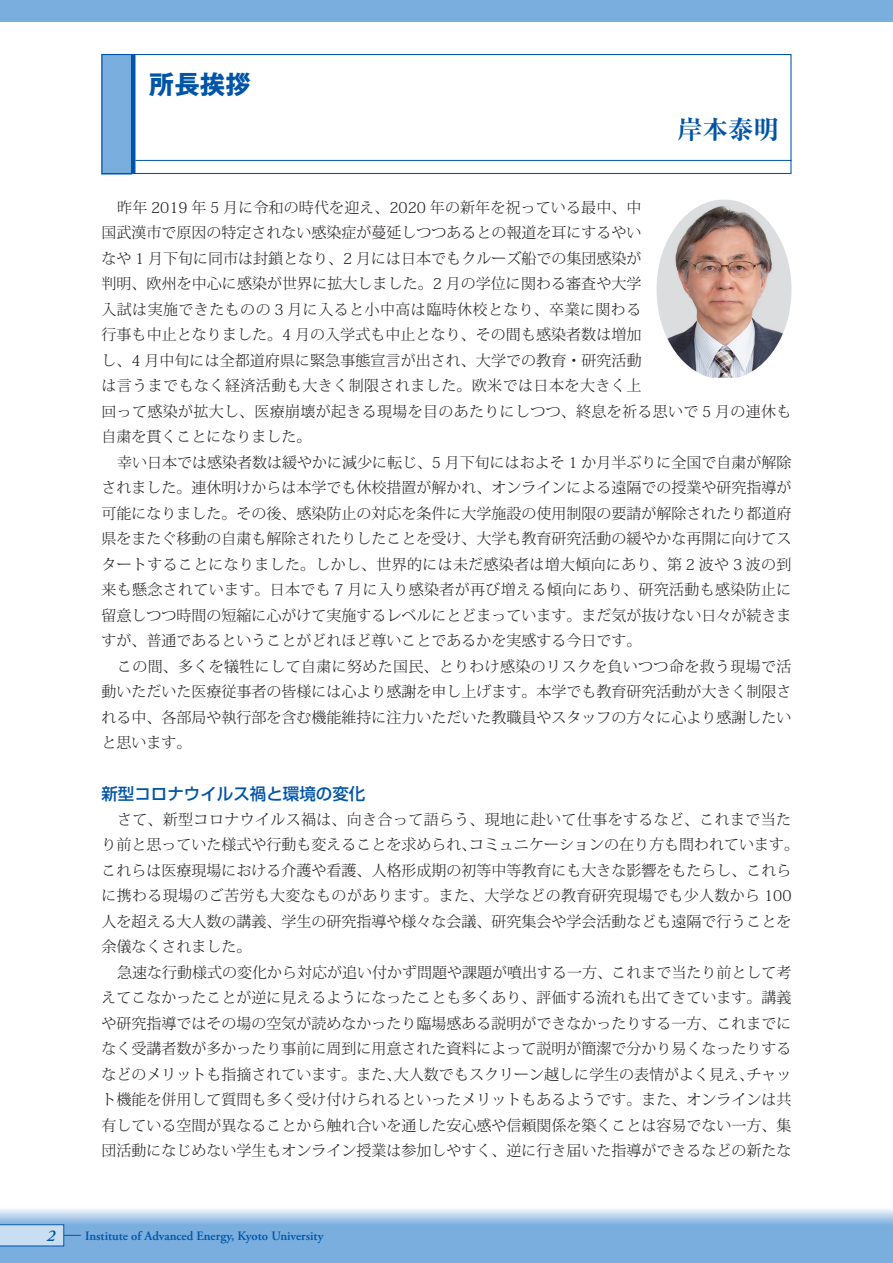
<style>
.page{position:relative;width:893px;height:1263px;background:#fff}
.page>*{position:absolute;margin:0;border:0;box-sizing:border-box;transform-origin:0 0}
.t1{font:700 25.5px "Gothic MB101 Pr 5";color:#0154a6}
.t2{font:700 expanded 25.5px "Ryumin Pr 5";color:#0154a6}
.t3{font:500 16.5px "Shin Go Pr 5";color:#0154a6}
.t4{font:italic 600 16.5px "Adobe Garamond Pro";color:#0154a6}
.t5{font:300 15px/25.5px "Koz Min Pr 6 N";color:#231f20;text-align:justify}
.t6{font:600 12.75px "Adobe Garamond Pro";color:#0154a6}
</style>
<div class="page">
<div style="left:0;top:0;width:893px;height:21px;background:#79aede"></div>
<svg style="left:0;top:1209px;width:893px;height:54px;background:#8bb8e2"></svg>
<svg style="left:0;top:1224px;width:81px;height:22px;background:#aacae7"></svg>
<div style="left:101px;top:54px;width:30px;height:120px;background:#79aede"></div>
<hr style="left:131px;top:54px;width:4px;height:120px;background:#0154a6">
<div style="left:101px;top:54px;width:690px;height:120px;border:1px solid #0154a6"></div>
<hr style="left:135px;top:160px;width:656px;height:1px;background:#0154a6">
<img style="left:656px;top:200px;width:135px;height:178px">
<h1 class="t1" style="left:149px;top:64px;width:103px">所長挨拶</h1>
<h1 class="t2" style="left:677px;top:110px;width:104px">岸本泰明</h1>
<p class="t5" style="left:101px;top:195px;width:692px;text-align:left;text-indent:16px">昨年 2019 年 5 月に令和の時代を迎え、2020 年の新年を祝っている最中、中<br>国武漢市で原因の特定されない感染症が蔓延しつつあるとの報道を耳にするやい<br>なや 1 月下旬に同市は封鎖となり、2 月には日本でもクルーズ船での集団感染が<br>判明、欧州を中心に感染が世界に拡大しました。2 月の学位に関わる審査や大学<br>入試は実施できたものの 3 月に入ると小中高は臨時休校となり、卒業に関わる<br>行事も中止となりました。4 月の入学式も中止となり、その間も感染者数は増加<br>し、4 月中旬には全都道府県に緊急事態宣言が出され、大学での教育・研究活動<br>は言うまでもなく経済活動も大きく制限されました。欧米では日本を大きく上<br>回って感染が拡大し、医療崩壊が起きる現場を目のあたりにしつつ、終息を祈る思いで 5 月の連休も自粛を貫くことになりました。</p>
<p class="t5" style="left:101px;top:450px;width:692px;text-indent:16px">幸い日本では感染者数は緩やかに減少に転じ、5 月下旬にはおよそ 1 か月半ぶりに全国で自粛が解除されました。連休明けからは本学でも休校措置が解かれ、オンラインによる遠隔での授業や研究指導が可能になりました。その後、感染防止の対応を条件に大学施設の使用制限の要請が解除されたり都道府県をまたぐ移動の自粛も解除されたりしたことを受け、大学も教育研究活動の緩やかな再開に向けてスタートすることになりました。しかし、世界的には未だ感染者は増大傾向にあり、第 2 波や 3 波の到来も懸念されています。日本でも 7 月に入り感染者が再び増える傾向にあり、研究活動も感染防止に留意しつつ時間の短縮に心がけて実施するレベルにとどまっています。まだ気が抜けない日々が続きますが、普通であるということがどれほど尊いことであるかを実感する今日です。</p>
<p class="t5" style="left:101px;top:654px;width:692px;text-indent:16px">この間、多くを犠牲にして自粛に努めた国民、とりわけ感染のリスクを負いつつ命を救う現場で活動いただいた医療従事者の皆様には心より感謝を申し上げます。本学でも教育研究活動が大きく制限される中、各部局や執行部を含む機能維持に注力いただいた教職員やスタッフの方々に心より感謝したいと思います。</p>
<p class="t3" style="left:101px;top:780px;width:265px">新型コロナウイルス禍と環境の変化</p>
<p class="t5" style="left:101px;top:807px;width:699px;text-align:left;text-indent:16px">さて、新型コロナウイルス禍は、向き合って語らう、現地に赴いて仕事をするなど、これまで当たり前と思っていた様式や行動も変えることを求められ、コミュニケーションの在り方も問われています。これらは医療現場における介護や看護、人格形成期の初等中等教育にも大きな影響をもたらし、これらに携わる現場のご苦労も大変なものがあります。また、大学などの教育研究現場でも少人数から 100人を超える大人数の講義、学生の研究指導や様々な会議、研究集会や学会活動なども遠隔で行うことを余儀なくされました。</p>
<p class="t5" style="left:101px;top:960px;width:692px;text-indent:16px">急速な行動様式の変化から対応が追い付かず問題や課題が噴出する一方、これまで当たり前として考えてこなかったことが逆に見えるようになったことも多くあり、評価する流れも出てきています。講義や研究指導ではその場の空気が読めなかったり臨場感ある説明ができなかったりする一方、これまでになく受講者数が多かったり事前に周到に用意された資料によって説明が簡潔で分かり易くなったりするなどのメリットも指摘されています。また、大人数でもスクリーン越しに学生の表情がよく見え、チャット機能を併用して質問も多く受け付けられるといったメリットもあるようです。また、オンラインは共有している空間が異なることから触れ合いを通した安心感や信頼関係を築くことは容易でない一方、集団活動になじめない学生もオンライン授業は参加しやすく、逆に行き届いた指導ができるなどの新たな</p>
<p class="t4" style="left:47px;top:1226px;width:10px">2</p>
<p class="t6" style="left:85px;top:1228px;width:240px">Institute of Advanced Energy, Kyoto University</p>
</div>
